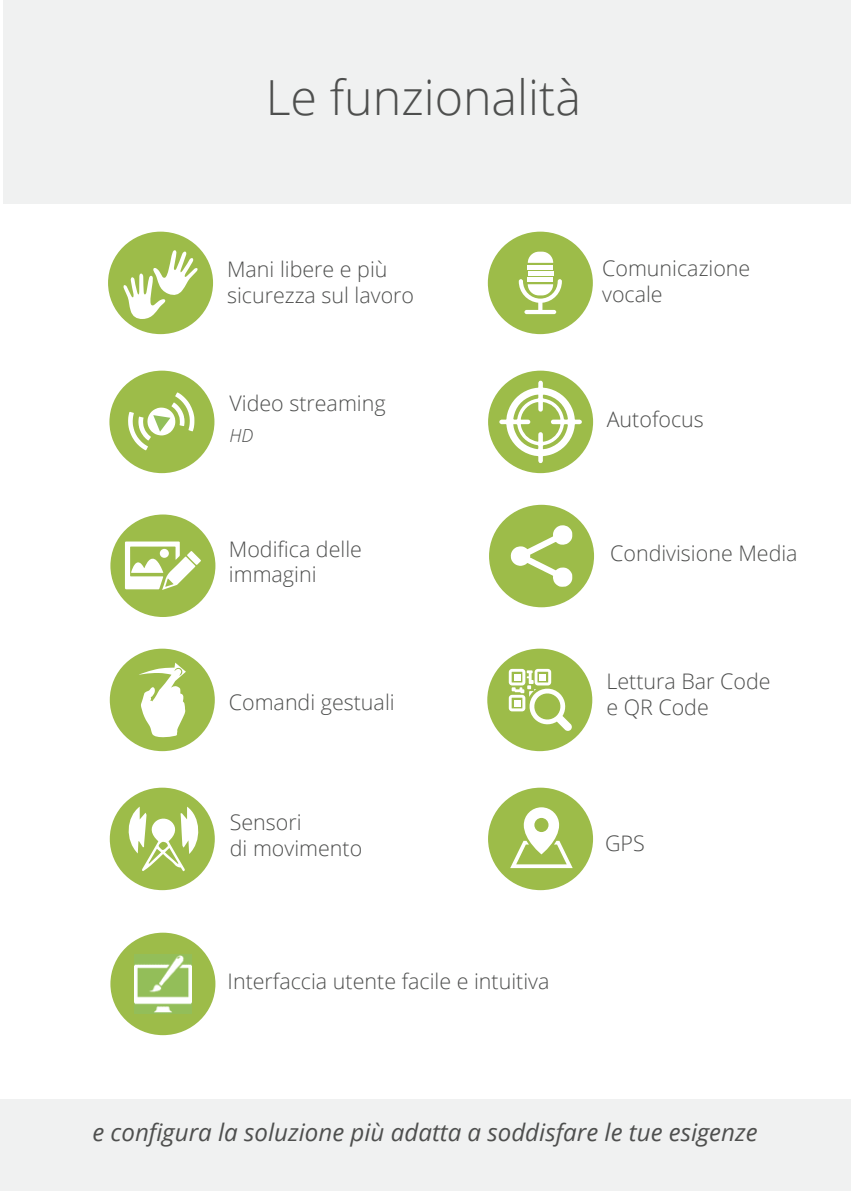
<style>
.page{position:relative;width:851px;height:1191px;background:#fff}
.page>*{position:absolute;margin:0;border:0;box-sizing:border-box;transform-origin:0 0}
.t1{font:300 48.4px "Open Sans";color:#4e4f4e}
.t2{font:italic 24px "Open Sans";color:#4e4f4e}
.t3{font:300 21.4px/25.8px "Open Sans";color:#4e4f4e}
.t4{font:italic 300 18px "Open Sans";color:#4e4f4e}
</style>
<div class="page">
<div style="left:0;top:1099px;width:850px;height:92px;background:#f0f1f1"></div>
<div style="left:3px;top:0;width:847px;height:203px;background:#f0f1f1"></div>
<div style="left:110px;top:932px;width:105px;height:103px;background:#9dbc49;border-radius:50%"></div>
<img style="left:134px;top:954px;width:58px;height:59px">
<div style="left:110px;top:787px;width:105px;height:103px;background:#9dbc49;border-radius:50%"></div>
<svg style="left:128px;top:806px;width:71px;height:65px"></svg>
<div style="left:488px;top:787px;width:105px;height:103px;background:#9dbc49;border-radius:50%"></div>
<svg style="left:510px;top:807px;width:62px;height:61px"></svg>
<div style="left:108px;top:232px;width:105px;height:102px;background:#9dbc49;border-radius:50%"></div>
<svg style="left:122px;top:250px;width:77px;height:69px"></svg>
<div style="left:487px;top:232px;width:105px;height:102px;background:#9dbc49;border-radius:50%"></div>
<svg style="left:518px;top:279px;width:44px;height:35px"></svg>
<svg style="left:527px;top:252px;width:26px;height:11px"></svg>
<hr style="left:527px;top:265px;width:26px;height:4px;background:#fff">
<hr style="left:528px;top:271px;width:25px;height:4px;background:#fff">
<hr style="left:527px;top:278px;width:26px;height:4px;background:#fff">
<div style="left:487px;top:648px;width:105px;height:103px;background:#9dbc49;border-radius:50%"></div>
<svg style="left:508px;top:669px;width:64px;height:62px"></svg>
<div style="left:110px;top:648px;width:105px;height:103px;background:#9dbc49;border-radius:50%"></div>
<svg style="left:139px;top:662px;width:47px;height:76px"></svg>
<div style="left:109px;top:371px;width:105px;height:102px;background:#9dbc49;border-radius:50%"></div>
<svg style="left:128px;top:392px;width:66px;height:58px"></svg>
<div style="left:488px;top:371px;width:105px;height:102px;background:#9dbc49;border-radius:50%"></div>
<svg style="left:499px;top:381px;width:82px;height:82px"></svg>
<div style="left:110px;top:514px;width:105px;height:103px;background:#9dbc49;border-radius:50%"></div>
<svg style="left:125px;top:541px;width:76px;height:49px"></svg>
<div style="left:160px;top:549px;width:9px;height:9px;background:#fff;border-radius:50%"></div>
<div style="left:489px;top:505px;width:105px;height:102px;background:#9dbc49;border-radius:50%"></div>
<svg style="left:510px;top:525px;width:62px;height:62px"></svg>
<h1 class="t1" style="left:266px;top:64px;width:317px">Le funzionalità</h1>
<p class="t3" style="left:227px;top:256px;width:188px">Mani libere e più sicurezza sul lavoro</p>
<p class="t3" style="left:602px;top:255px;width:150px">Comunicazione vocale</p>
<p class="t3" style="left:229px;top:390px;width:158px">Video streaming</p>
<p class="t4" style="left:229px;top:423px;width:25px">HD</p>
<p class="t3" style="left:606px;top:406px;width:99px">Autofocus</p>
<p class="t3" style="left:229px;top:535px;width:134px">Modifica delle immagini</p>
<p class="t3" style="left:610px;top:540px;width:189px">Condivisione Media</p>
<p class="t3" style="left:606px;top:668px;width:166px">Lettura Bar Code</p>
<p class="t3" style="left:229px;top:688px;width:167px">Comandi gestuali</p>
<p class="t3" style="left:606px;top:694px;width:104px">e QR Code</p>
<p class="t3" style="left:230px;top:809px;width:134px">Sensori<br>di movimento</p>
<p class="t3" style="left:227px;top:967px;width:323px">Interfaccia utente facile e intuitiva</p>
<p class="t3" style="left:605px;top:829px;width:41px">GPS</p>
<p class="t2" style="left:92px;top:1115px;width:666px">e configura la soluzione più adatta a soddisfare le tue esigenze</p>
</div>
